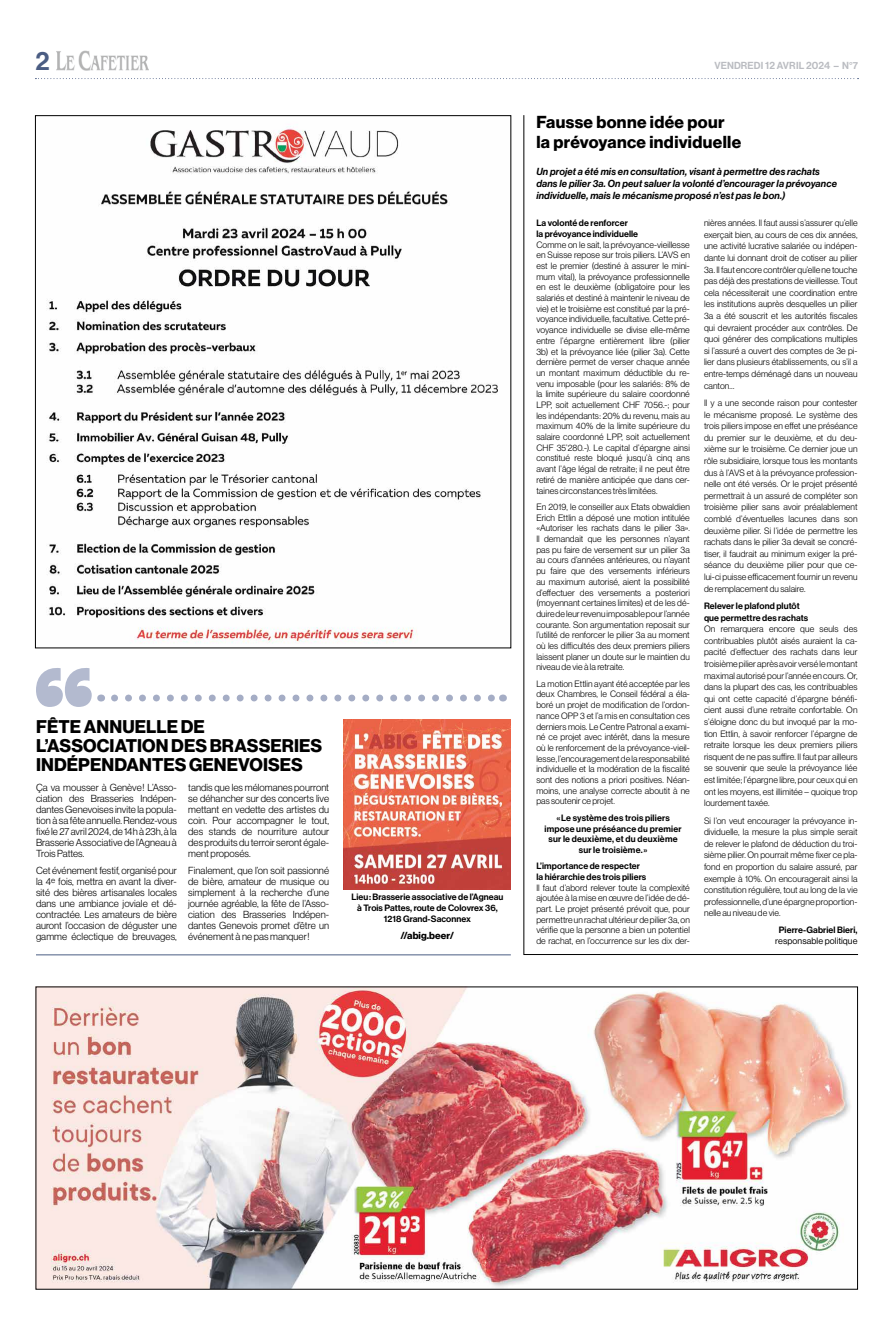
<style>
.page{position:relative;width:893px;height:1333px;background:#fff}
.page>*{position:absolute;margin:0;border:0;box-sizing:border-box;transform-origin:0 0}
.t1{font:26px "N Haas Grotesk DS Pro 65 Md";color:#4b5d83}
.t2{font:18px/19px "N Haas Grotesk DS Pro 75 Bd";letter-spacing:.005em;color:#000}
.Titre{font:17px/20px "N Haas Grotesk DS Pro 75 Bd";letter-spacing:.02em;color:#000}
.t3{font:10px/11px "N Haas Grotesk DS Pro 45 Lt";letter-spacing:.005em;color:#000;text-align:justify}
.Titre-2{font:10px/12px "N Haas Grotesk DS Pro 66 Md It";letter-spacing:.015em;color:#000}
.t4{font:10px "N Haas Grotesk DS Pro 65 Md";letter-spacing:.015em;color:#babcc1}
.t5{font:10px "N Haas Grotesk DS Pro 75 Bd";letter-spacing:.005em;color:#000}
.Titre-3{font:9px/10.7px "N Haas Grotesk DS Pro 45 Lt";letter-spacing:.01em;color:#000;text-align:justify}
.Titre-4{font:9px/10.7px "N Haas Grotesk DS Pro 65 Md";letter-spacing:.01em;color:#000}
.s1{font-family:"N Haas Grotesk DS Pro 55 Rg"}
</style>
<div class="page">
<svg style="left:35px;top:78px;width:823px;height:1px"></svg>
<img style="left:57px;top:51px;width:92px;height:20px">
<img style="left:38px;top:988px;width:813px;height:299px">
<svg style="left:523px;top:115px;width:335px;height:840px"></svg>
<img style="left:47px;top:126px;width:451px;height:518px">
<svg style="left:115px;top:694px;width:380px;height:7px"></svg>
<svg style="left:36px;top:668px;width:56px;height:39px"></svg>
<hr style="left:36px;top:954px;width:475px;height:1px;background:#4b5d83">
<img style="left:343px;top:720px;width:168px;height:169px">
<h1 class="t1" style="left:35px;top:45px;width:16px">2</h1>
<p class="t4" style="left:714px;top:60px;width:145px">VENDREDI 12 AVRIL 2024 – N°7</p>
<p class="t2" style="left:36px;top:717px;width:288px">FÊTE ANNUELLE DE<br>L’ASSOCIATION DES BRASSERIES<br>INDÉPENDANTES GENEVOISES</p>
<p class="t3" style="left:36px;top:782px;width:142px">Ça va mousser à Genève ! L’Asso&shy;ciation des Brasseries Indépen&shy;dantes Genevoises invite la popula&shy;tion à sa fête annuelle. Rendez-vous fixé le 27 avril 2024, de 14h à 23h, à la Brasserie Associative de l’Agneau à Trois Pattes.</p>
<p class="t3" style="left:36px;top:864px;width:142px">Cet événement festif, organisé pour la 4<sup>e</sup> fois, mettra en avant la diver&shy;sité des bières artisanales locales dans une ambiance joviale et dé&shy;contractée. Les amateurs de bière auront l’occasion de déguster une gamme éclectique de breuvages,</p>
<p class="t3" style="left:188px;top:782px;width:142px">tandis que les mélomanes pourront se déhancher sur des concerts live mettant en vedette des artistes du coin. Pour accompagner le tout, des stands de nourriture autour des produits du terroir seront égale&shy;ment proposés.</p>
<p class="t3" style="left:188px;top:864px;width:142px">Finalement, que l’on soit passionné de bière, amateur de musique ou simplement à la recherche d’une journée agréable, la fête de l’Asso&shy;ciation des Brasseries Indépen&shy;dantes Genevois promet d’être un événement à ne pas manquer !</p>
<p class="Titre-4" style="left:351px;top:891px;width:153px;line-height:11px;text-align:center">Lieu : Brasserie associative de l’Agneau à Trois Pattes, route de Colovrex 36,<br>1218 Grand-Saconnex</p>
<p class="t5" style="left:400px;top:929px;width:55px">//abig.beer/</p>
<p class="Titre" style="left:536px;top:112px;width:206px">Fausse bonne idée pour la prévoyance individuelle</p>
<p class="Titre-2" style="left:536px;top:165px;width:302px">Un projet a été mis en consultation, visant à permettre des rachats dans le pilier 3a. On peut saluer la volonté d’encourager la prévoyance individuelle, mais le mécanisme proposé n’est pas le bon.)</p>
<p class="Titre-4" style="left:536px;top:218px;width:103px">La volonté de renforcer<br>la prévoyance individuelle</p>
<p class="Titre-3" style="left:536px;top:239px;width:155px">Comme on le sait, la prévoyance-vieillesse en Suisse repose sur trois piliers. L’AVS en est le premier (destiné à assurer le mini&shy;mum vital), la prévoyance professionnelle en est le deuxième (obligatoire pour les salariés et destiné à maintenir le niveau de vie) et le troisième est constitué par la pré&shy;voyance individuelle, facultative. Cette pré&shy;voyance individuelle se divise elle-même entre l’épargne entièrement libre (pilier 3b) et la prévoyance liée (pilier 3a). Cette dernière permet de verser chaque année un montant maximum déductible du re&shy;venu imposable (pour les salariés : 8% de la limite supérieure du salaire coordonné LPP, soit actuellement CHF 7056.- ; pour les indépendants : 20% du revenu, mais au maximum 40% de la limite supérieure du salaire coordonné LPP, soit actuellement CHF 35’280.-). Le capital d’épargne ainsi constitué reste bloqué jusqu’à cinq ans avant l’âge légal de retraite ; il ne peut être retiré de manière anticipée que dans cer&shy;taines circonstances très limitées.</p>
<p class="Titre-3" style="left:536px;top:501px;width:155px">En 2019, le conseiller aux Etats obwaldien Erich Ettlin a déposé une motion intitulée «Autoriser les rachats dans le pilier 3a».<br>Il demandait que les personnes n’ayant pas pu faire de versement sur un pilier 3a au cours d’années antérieures, ou n’ayant pu faire que des versements inférieurs au maximum autorisé, aient la possibilité d’effectuer des versements a posteriori (moyennant certaines limites) et de les dé&shy;duire de leur revenu imposable pour l’année courante. Son argumentation reposait sur l’utilité de renforcer le pilier 3a au moment où les difficultés des deux premiers piliers laissent planer un doute sur le maintien du niveau de vie à la retraite.</p>
<p class="Titre-3" style="left:536px;top:678px;width:155px">La motion Ettlin ayant été acceptée par les deux Chambres, le Conseil fédéral a éla&shy;boré un projet de modification de l’ordon&shy;nance OPP 3 et l’a mis en consultation ces derniers mois. Le Centre Patronal a exami&shy;né ce projet avec intérêt, dans la mesure où le renforcement de la prévoyance-vieil&shy;lesse, l’encouragement de la responsabilité individuelle et la modération de la fiscalité sont des notions a priori positives. Néan&shy;moins, une analyse correcte aboutit à ne pas soutenir ce projet.</p>
<p class="Titre-4" style="left:544px;top:812px;width:139px;text-align:center">« Le système des trois piliers impose une préséance du premier sur le deuxième, et du deuxième sur le troisième. »</p>
<p class="Titre-4" style="left:536px;top:860px;width:111px">L’importance de respecter la hiérarchie des trois piliers</p>
<p class="Titre-3" style="left:536px;top:882px;width:155px">Il faut d’abord relever toute la complexité ajoutée à la mise en œuvre de l’idée de dé&shy;part. Le projet présenté prévoit que, pour permettre un rachat ultérieur de pilier 3a, on vérifie que la personne a bien un potentiel de rachat, en l’occurrence sur les dix der-</p>
<p class="Titre-3" style="left:704px;top:217px;width:155px;line-height:11.6px">nières années. Il faut aussi s’assurer qu’elle exerçait bien, au cours de ces dix années, une activité lucrative salariée ou indépen&shy;dante lui donnant droit de cotiser au pilier 3a. Il faut encore contrôler qu’elle ne touche pas déjà des prestations de vieillesse. Tout cela nécessiterait une coordination entre les institutions auprès desquelles un pilier 3a a été souscrit et les autorités fiscales qui devraient procéder aux contrôles. De quoi générer des complications multiples si l’assuré a ouvert des comptes de 3e pi&shy;lier dans plusieurs établissements, ou s’il a entre-temps déménagé dans un nouveau canton…</p>
<p class="Titre-3" style="left:704px;top:397px;width:155px;line-height:11.6px">Il y a une seconde raison pour contester le mécanisme proposé. Le système des trois piliers impose en effet une préséance du premier sur le deuxième, et du deu&shy;xième sur le troisième. Ce dernier joue un rôle subsidiaire, lorsque tous les montants dus à l’AVS et à la prévoyance profession&shy;nelle ont été versés. Or le projet présenté permettrait à un assuré de compléter son troisième pilier sans avoir préalablement comblé d’éventuelles lacunes dans son deuxième pilier. Si l’idée de permettre les rachats dans le pilier 3a devait se concré&shy;tiser, il faudrait au minimum exiger la pré&shy;séance du deuxième pilier pour que ce&shy;lui-ci puisse efficacement fournir un revenu de remplacement du salaire.</p>
<p class="Titre-4" style="left:704px;top:600px;width:106px;line-height:11.6px">Relever le plafond plutôt que permettre des rachats</p>
<p class="Titre-3" style="left:704px;top:623px;width:155px;line-height:11.6px">On remarquera encore que seuls des contribuables plutôt aisés auraient la ca&shy;pacité d’effectuer des rachats dans leur troisième pilier après avoir versé le montant maximal autorisé pour l’année en cours. Or, dans la plupart des cas, les contribuables qui ont cette capacité d’épargne bénéfi&shy;cient aussi d’une retraite confortable. On s’éloigne donc du but invoqué par la mo&shy;tion Ettlin, à savoir renforcer l’épargne de retraite lorsque les deux premiers piliers risquent de ne pas suffire. Il faut par ailleurs se souvenir que seule la prévoyance liée est limitée ; l’épargne libre, pour ceux qui en ont les moyens, est illimitée – quoique trop lourdement taxée.</p>
<p class="Titre-3" style="left:704px;top:814px;width:155px;line-height:11.6px">Si l’on veut encourager la prévoyance in&shy;dividuelle, la mesure la plus simple serait de relever le plafond de déduction du troi&shy;sième pilier. On pourrait même fixer ce pla&shy;fond en proportion du salaire assuré, par exemple à 10%. On encouragerait ainsi la constitution régulière, tout au long de la vie professionnelle, d’une épargne proportion&shy;nelle au niveau de vie.</p>
<p class="Titre-4" style="left:775px;top:924px;width:84px;line-height:11px;text-align:center">Pierre-Gabriel Bieri, <span class="s1">responsable politique</span></p>
</div>
